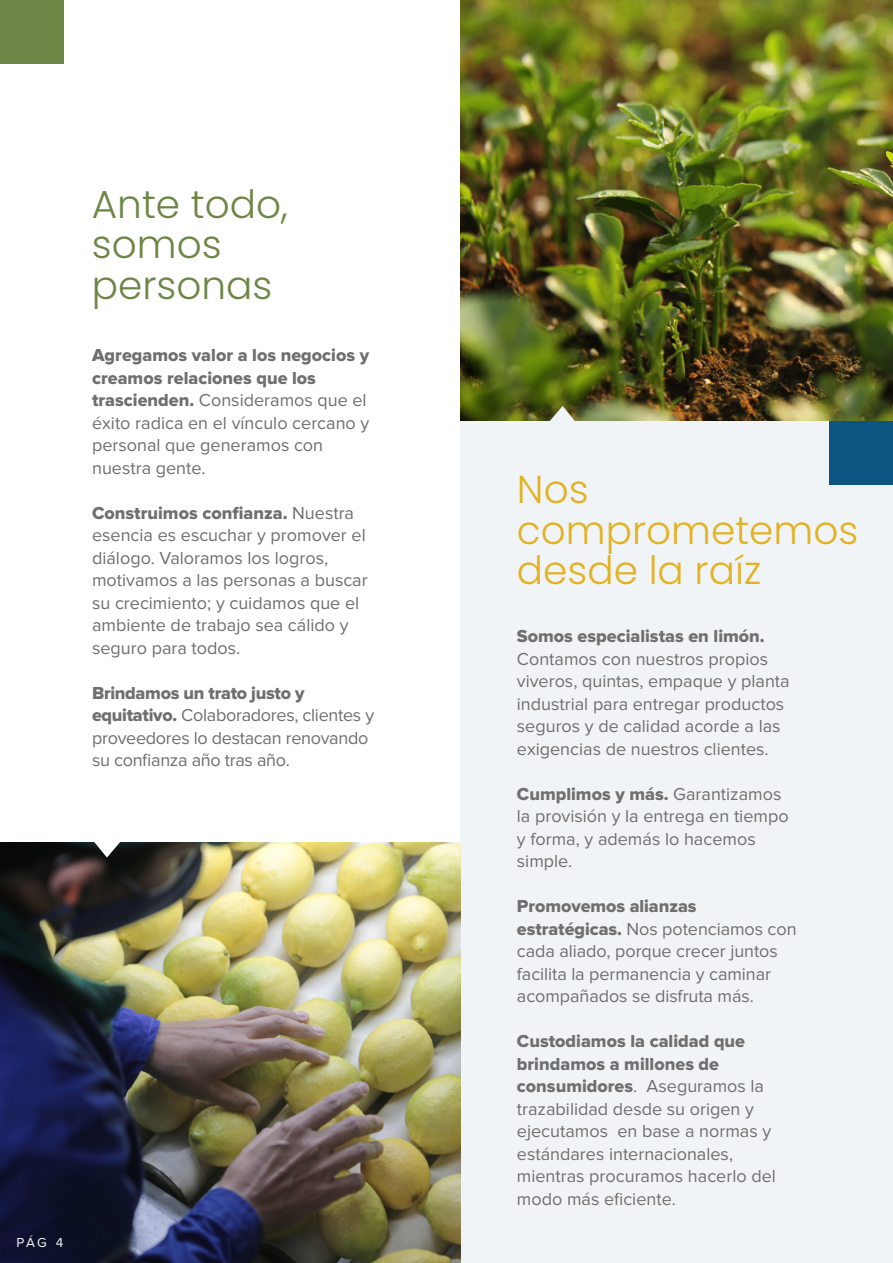
<style>
.page{position:relative;width:893px;height:1263px;background:#fff}
.page>*{position:absolute;margin:0;border:0;box-sizing:border-box;transform-origin:0 0}
.t1{font:300 39px/40.5px "Poppins";color:#e3b222}
.t2{font:300 39px/40.5px "Poppins";color:#6e8645}
.t3{font:18px/22.5px "Proxima Nova";color:#706f6f}
.t4{font:18px/22.5px "Proxima Nova Extrabld";color:#706f6f}
.t5{font:13.5px "Proxima Nova";color:#f1f4f6}
.s1{font-family:"Proxima Nova Extrabld"}
.s2{font-family:"Proxima Nova"}
</style>
<div class="page">
<div style="left:461px;top:0;width:432px;height:1263px;background:#f1f4f6"></div>
<img style="left:461px;top:0;width:432px;height:421px">
<img style="left:0;top:842px;width:461px;height:421px">
<div style="left:0;top:0;width:64px;height:64px;background:#6e8645"></div>
<div style="left:829px;top:421px;width:64px;height:64px;background:#0c5580"></div>
<svg style="left:92px;top:842px;width:31px;height:16px"></svg>
<svg style="left:547px;top:406px;width:31px;height:15px"></svg>
<h1 class="t2" style="left:92px;top:184px;width:197px">Ante todo, somos personas</h1>
<p class="t4" style="left:92px;top:345px;width:279px">Agregamos valor a los negocios y creamos relaciones que los</p>
<p class="t3" style="left:92px;top:389px;width:279px"><span class="s1">trascienden.</span> Consideramos que el éxito radica en el vínculo cercano y personal que generamos con nuestra gente.</p>
<p class="t4" style="left:92px;top:502px;width:263px">Construimos confianza. <span class="s2">Nuestra</span></p>
<p class="t3" style="left:92px;top:524px;width:277px">esencia es escuchar y promover el diálogo. Valoramos los logros, motivamos a las personas a buscar su crecimiento; y cuidamos que el ambiente de trabajo sea cálido y seguro para todos.</p>
<p class="t4" style="left:92px;top:682px;width:214px">Brindamos un trato justo y</p>
<p class="t3" style="left:92px;top:704px;width:284px"><span class="s1">equitativo.</span> Colaboradores, clientes y proveedores lo destacan renovando su confianza año tras año.</p>
<p class="t5" style="left:17px;top:1235px;width:48px">PÁG 4</p>
<h1 class="t1" style="left:517px;top:470px;width:343px">Nos comprometemos desde la raíz</h1>
<p class="t4" style="left:517px;top:625px;width:249px">Somos especialistas en limón.</p>
<p class="t3" style="left:517px;top:648px;width:274px">Contamos con nuestros propios viveros, quintas, empaque y planta industrial para entregar productos seguros y de calidad acorde a las exigencias de nuestros clientes.</p>
<p class="t4" style="left:517px;top:783px;width:266px">Cumplimos y más. <span class="s2">Garantizamos</span></p>
<p class="t3" style="left:517px;top:805px;width:273px">la provisión y la entrega en tiempo y forma, y además lo hacemos simple.</p>
<p class="t4" style="left:517px;top:895px;width:181px">Promovemos alianzas</p>
<p class="t3" style="left:517px;top:918px;width:281px"><span class="s1">estratégicas.</span> Nos potenciamos con cada aliado, porque crecer juntos facilita la permanencia y caminar acompañados se disfruta más.</p>
<p class="t4" style="left:517px;top:1030px;width:230px">Custodiamos la calidad que brindamos a millones de</p>
<p class="t3" style="left:517px;top:1075px;width:260px"><span class="s1">consumidores</span>. Aseguramos la trazabilidad desde su origen y ejecutamos en base a normas y estándares internacionales, mientras procuramos hacerlo del modo más eficiente.</p>
</div>
